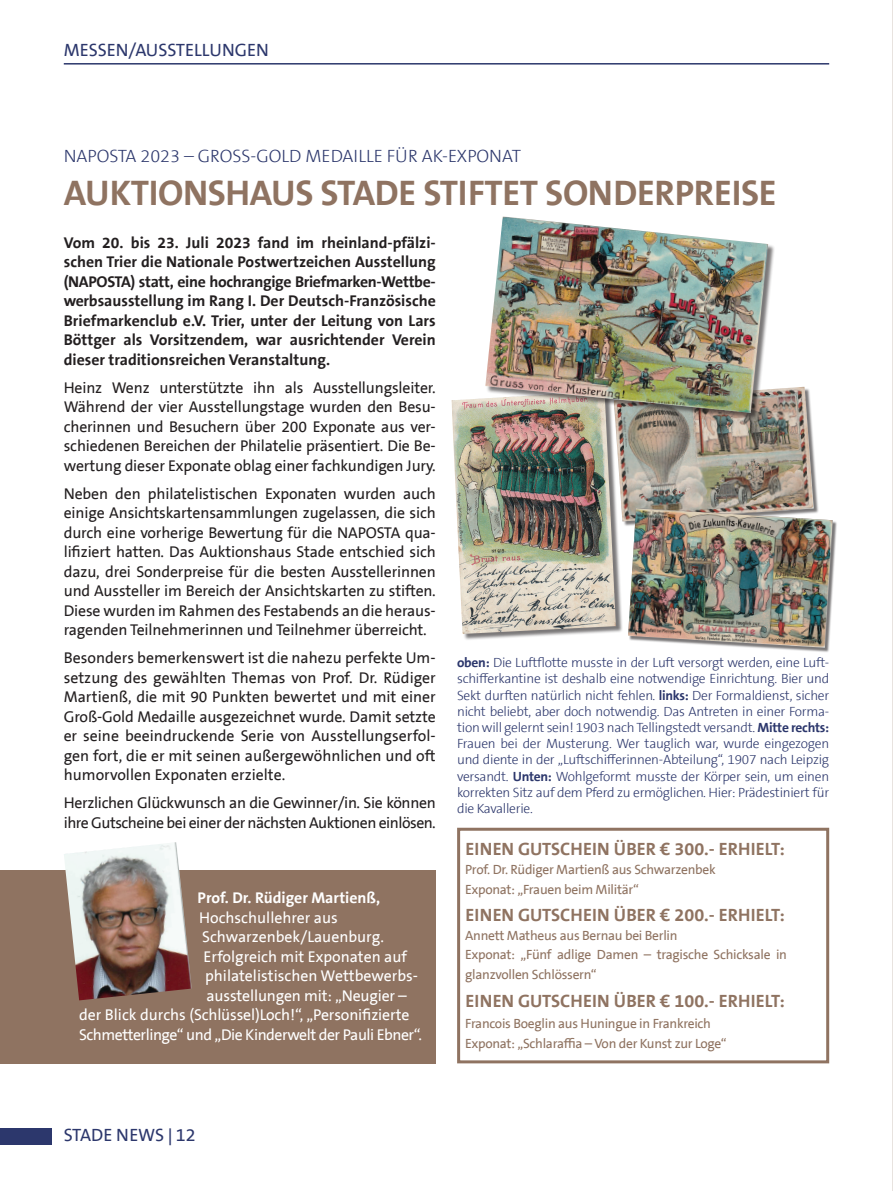
<style>
.page{position:relative;width:893px;height:1191px;background:#fff}
.page>*{position:absolute;margin:0;border:0;box-sizing:border-box;transform-origin:0 0}
.t1{font:700 36px "The Sans B7";letter-spacing:-.01em;color:#8f7361}
.t2{font:700 18px "The Sans B7";letter-spacing:.005em;color:#8f7361}
.t3{font:300 18px "The Sans B3";color:#2c376c}
.t4{font:18px "The Sans B5";color:#2c376c}
.t5{font:15.75px/19.5px "The Sans B5";letter-spacing:-.01em;color:#231f20;text-align:justify}
.t6{font:700 15.75px/19.5px "The Sans B7";color:#231f20;text-align:justify}
.t7{font:15.75px "The Sans B5";letter-spacing:-.01em;color:#fff}
.t8{font:15.75px/19.5px "The Sans B5";letter-spacing:-.03em;color:#231f20}
.t9{font:15.75px "The Sans B5";letter-spacing:-.03em;color:#fff}
.t10{font:700 15.75px "The Sans B7";color:#fff}
.t11{font:300 13.5px/16.2px "The Sans B3";letter-spacing:-.02em;color:#2c376c;text-align:justify}
.t12{font:13.5px/19.5px "The Sans B5";letter-spacing:-.02em;color:#8f7361}
.s1{font-family:"The Sans B7";font-weight:700}
.s2{font-family:"Corbel"}
</style>
<div class="page">
<div style="left:615px;top:387px;width:204px;height:140px;background:#231f20;opacity:.6"></div>
<img style="left:623px;top:387px;width:191px;height:134px">
<hr style="left:892px;top:0;width:1px;height:1191px;background:#8f7361">
<div style="left:0;top:1128px;width:51px;height:17px;background:#2c376c"></div>
<hr style="left:64px;top:63px;width:765px;height:2px;background:#2c376c">
<div style="left:457px;top:827px;width:372px;height:236px;border:3px solid #8f7361"></div>
<div style="left:0;top:870px;width:435px;height:193px;background:#8f7361"></div>
<img style="left:64px;top:842px;width:128px;height:158px">
<div style="left:452px;top:392px;width:171px;height:249px;background:#231f20;opacity:.6"></div>
<img style="left:451px;top:392px;width:165px;height:242px">
<div style="left:486px;top:217px;width:290px;height:203px;background:#231f20;opacity:.6"></div>
<img style="left:485px;top:216px;width:283px;height:197px">
<div style="left:629px;top:509px;width:209px;height:143px;background:#231f20;opacity:.6"></div>
<img style="left:628px;top:508px;width:205px;height:140px">
<p class="t4" style="left:64px;top:38px;width:207px">MESSEN/AUSSTELLUNGEN</p>
<p class="t3" style="left:64px;top:144px;width:459px">NAPOSTA 2023 – GROSS-GOLD MEDAILLE FÜR AK-EXPONAT</p>
<h1 class="t1" style="left:64px;top:170px;width:714px">AUKTIONSHAUS STADE STIFTET SONDERPREISE</h1>
<p class="t6" style="left:64px;top:233px;width:374px">Vom 20. bis 23. Juli 2023 fand im rheinland-pfälzi&shy;schen Trier die Nationale Postwertzeichen Ausstellung (NAPOSTA) statt, eine hochrangige Briefmarken-Wettbe&shy;werbsausstellung im Rang I. Der Deutsch-Französische Briefmarkenclub e.V. Trier, unter der Leitung von Lars Böttger als Vorsitzendem, war ausrichtender Verein dieser traditionsreichen Veranstaltung.</p>
<p class="t5" style="left:64px;top:378px;width:374px">Heinz Wenz unterstützte ihn als Ausstellungsleiter.<br>Während der vier Ausstellungstage wurden den Besu&shy;cherinnen und Besuchern über 200 Exponate aus ver&shy;schiedenen Bereichen der Philatelie präsentiert. Die Be&shy;wertung dieser Exponate oblag einer fachkundigen Jury.</p>
<p class="t5" style="left:64px;top:484px;width:374px">Neben den philatelistischen Exponaten wurden auch einige Ansichtskartensammlungen zugelassen, die sich durch eine vorherige Bewertung für die NAPOSTA qua&shy;lifiziert hatten. Das Auktionshaus Stade entschied sich dazu, drei Sonderpreise für die besten Ausstellerinnen und Aussteller im Bereich der Ansichtskarten zu stiften.<br>Diese wurden im Rahmen des Festabends an die heraus&shy;ragenden Teilnehmerinnen und Teilnehmer überreicht.</p>
<p class="t5" style="left:64px;top:648px;width:374px">Besonders bemerkenswert ist die nahezu perfekte Um&shy;setzung des gewählten Themas von Prof. Dr. Rüdiger Martienß, die mit 90 Punkten bewertet und mit einer Groß-Gold Medaille ausgezeichnet wurde. Damit setzte er seine beeindruckende Serie von Ausstellungserfol&shy;gen fort, die er mit seinen außergewöhnlichen und oft humorvollen Exponaten erzielte.</p>
<p class="t8" style="left:64px;top:793px;width:374px">Herzlichen Glückwunsch an die Gewinner/in. Sie können ihre Gutscheine bei einer der nächsten Auktionen einlösen.</p>
<p class="t11" style="left:457px;top:654px;width:374px"><span class="s1">oben:</span> Die Luftflotte musste in der Luft versorgt werden, eine Luft&shy;schifferkantine ist deshalb eine notwendige Einrichtung. Bier und Sekt durften natürlich nicht fehlen. <span class="s1">links:</span> Der Formaldienst, sicher nicht beliebt, aber doch notwendig. Das Antreten in einer Forma&shy;tion will gelernt sein! 1903 nach Tellingstedt versandt. <span class="s1">Mitte rechts:<br></span>Frauen bei der Musterung. Wer tauglich war, wurde eingezogen und diente in der „Luftschifferinnen-Abteilung“, 1907 nach Leipzig versandt. <span class="s1">Unten:</span> Wohlgeformt musste der Körper sein, um einen korrekten Sitz auf dem Pferd zu ermöglichen. Hier: Prädestiniert für die Kavallerie.</p>
<p class="t10" style="left:198px;top:887px;width:184px">Prof. Dr. Rüdiger Martienß,</p>
<p class="t7" style="left:199px;top:907px;width:140px">Hochschullehrer aus</p>
<p class="t7" style="left:202px;top:926px;width:184px">Schwarzenbek/Lauenburg.</p>
<p class="t7" style="left:204px;top:946px;width:205px">Erfolgreich mit Exponaten auf</p>
<p class="t7" style="left:205px;top:965px;width:215px">philatelistischen Wettbewerbs-</p>
<p class="t7" style="left:207px;top:985px;width:202px">ausstellungen mit: „Neugier –</p>
<p class="t7" style="left:79px;top:1004px;width:332px">der Blick durchs (Schlüssel)Loch!“, „Personifizierte</p>
<p class="t9" style="left:79px;top:1024px;width:344px">Schmetterlinge“ und „Die Kinderwelt der Pauli Ebner“.</p>
<p class="t4" style="left:64px;top:1123px;width:133px">STADE NEWS <span class="s2">|</span> 12</p>
<p class="t2" style="left:466px;top:837px;width:321px">EINEN GUTSCHEIN ÜBER € 300.- ERHIELT:</p>
<p class="t12" style="left:465px;top:859px;width:252px">Prof. Dr. Rüdiger Martienß aus Schwarzenbek<br>Exponat: „Frauen beim Militär“</p>
<p class="t2" style="left:466px;top:903px;width:321px">EINEN GUTSCHEIN ÜBER € 200.- ERHIELT:</p>
<p class="t12" style="left:465px;top:925px;width:323px">Annett Matheus aus Bernau bei Berlin<br>Exponat: „Fünf adlige Damen – tragische Schicksale in glanzvollen Schlössern“</p>
<p class="t2" style="left:466px;top:989px;width:321px">EINEN GUTSCHEIN ÜBER € 100.- ERHIELT:</p>
<p class="t12" style="left:465px;top:1014px;width:263px">Francois Boeglin aus Huningue in Frankreich<br>Exponat: „Schlaraffia – Von der Kunst zur Loge“</p>
</div>
